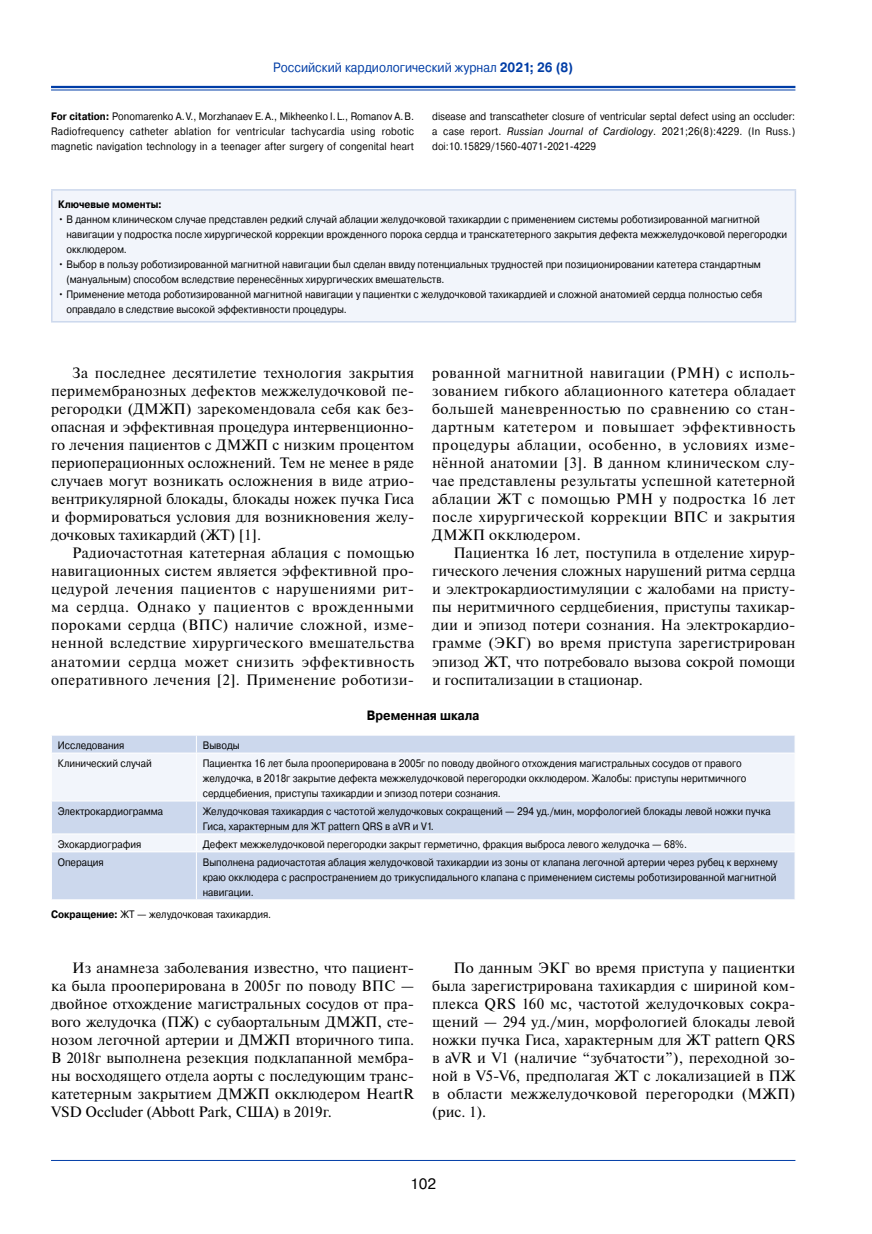
<style>
.page{position:relative;width:872px;height:1234px;background:#fff}
.page>*{position:absolute;margin:0;border:0;box-sizing:border-box;transform-origin:0 0}
.t1{font:15px/18px "Newton";letter-spacing:.01em;color:#000;text-align:justify}
.t2{font:15px "Pragmatica";color:#000}
.t3{font:13.5px "Pragmatica";color:#003da6;scale:.89 1}
.t4{font:700 13.5px "Pragmatica";color:#000;scale:.89 1}
.t5{font:10.8px/15px "Pragmatica";color:#000;scale:.89 1}
.t6{font:10.8px/15px "Pragmatica C";letter-spacing:.01em;color:#000;text-align:justify;scale:.89 1}
.t7{font:700 10.8px "Pragmatica";color:#000;scale:.89 1}
.s1{font-weight:700}
.s2{font-style:italic}
</style>
<div class="page">
<svg style="left:51px;top:88px;width:744px;height:2px"></svg>
<hr style="left:51px;top:86px;width:744px;height:2px;background:#003da6">
<hr style="left:51px;top:90px;width:744px;height:1px;background:#003da6">
<hr style="left:51px;top:1159px;width:744px;height:1px;background:#003da6">
<div style="left:52px;top:190px;width:743px;height:132px;background:#f2f5fb"></div>
<hr style="left:51px;top:189px;width:745px;height:1px;background:#ccd8ed">
<hr style="left:51px;top:190px;width:2px;height:131px;background:#ccd8ed">
<hr style="left:794px;top:190px;width:2px;height:131px;background:#ccd8ed">
<hr style="left:51px;top:321px;width:745px;height:1px;background:#ccd8ed">
<div style="left:52px;top:735px;width:742px;height:164px;background:#ccd8ed"></div>
<svg style="left:52px;top:753px;width:742px;height:98px;fill:#f2f5fb"></svg>
<svg style="left:196px;top:735px;width:1px;height:17px"></svg>
<svg style="left:794px;top:735px;width:1px;height:17px"></svg>
<hr style="left:51px;top:752px;width:145px;height:1px;background:#fff">
<hr style="left:196px;top:752px;width:599px;height:1px;background:#fff">
<hr style="left:196px;top:753px;width:1px;height:47px;background:#fff">
<hr style="left:51px;top:800px;width:145px;height:1px;background:#fff">
<hr style="left:196px;top:800px;width:599px;height:1px;background:#fff">
<hr style="left:196px;top:801px;width:1px;height:32px;background:#fff">
<hr style="left:51px;top:833px;width:145px;height:1px;background:#fff">
<hr style="left:196px;top:833px;width:599px;height:1px;background:#fff">
<svg style="left:196px;top:834px;width:1px;height:17px"></svg>
<hr style="left:51px;top:851px;width:145px;height:1px;background:#fff">
<hr style="left:196px;top:851px;width:599px;height:1px;background:#fff">
<hr style="left:196px;top:852px;width:1px;height:47px;background:#fff">
<p class="t3" style="left:273px;top:57px;width:338px">Российский кардиологический журнал <span class="s1">2021; 26 (8)</span></p>
<p class="t6" style="left:51px;top:109px;width:409px"><span class="s1">For citation:</span> Ponomarenko A.V., Morzhanaev E.A., Mikheenko I.L., Romanov A.B.<br>Radiofrequency catheter ablation for ventricular tachycardia using robotic magnetic navigation technology in a teenager after surgery of congenital heart</p>
<p class="t6" style="left:432px;top:109px;width:409px">disease and transcatheter closure of ventricular septal defect using an occluder: a case report. <span class="s2">Russian Journal of Cardiology</span>. 2021;26(8):4229. (In Russ.) doi:10.15829/1560-4071-2021-4229</p>
<p class="t7" style="left:58px;top:197px;width:118px">Ключевые моменты:</p>
<p class="t5" style="left:66px;top:211px;width:811px;text-indent:-8px">• В данном клиническом случае представлен редкий случай аблации желудочковой тахикардии с применением системы роботизированной магнитной навигации у подростка после хирургической коррекции врожденного порока сердца и транскатетерного закрытия дефекта межжелудочковой перегородки окклюдером.</p>
<p class="t5" style="left:66px;top:256px;width:782px;text-indent:-8px">• Выбор в пользу роботизированной магнитной навигации был сделан ввиду потенциальных трудностей при позиционировании катетера стандартным (мануальным) способом вследствие перенесённых хирургических вмешательств.</p>
<p class="t5" style="left:66px;top:286px;width:783px;text-indent:-8px">• Применение метода роботизированной магнитной навигации у пациентки с желудочковой тахикардией и сложной анатомией сердца полностью себя оправдало в следствие высокой эффективности процедуры.</p>
<p class="t1" style="left:51px;top:364px;width:365px;text-indent:21px">За последнее десятилетие технология закрытия перимембранозных дефектов межжелудочковой пе&shy;регородки (ДМЖП) зарекомендовала себя как без&shy;опасная и эффективная процедура интервенционно&shy;го лечения пациентов с ДМЖП с низким процентом периоперационных осложнений. Тем не менее в ряде случаев могут возникать осложнения в виде атрио&shy;вентрикулярной блокады, блокады ножек пучка Гиса и формироваться условия для возникновения желу&shy;дочковых тахикардий (ЖТ) [1].</p>
<p class="t1" style="left:51px;top:544px;width:365px;text-indent:21px">Радиочастотная катетерная аблация с помощью навигационных систем является эффективной про&shy;цедурой лечения пациентов с нарушениями рит&shy;ма сердца. Однако у пациентов с врожденными пороками сердца (ВПС) наличие сложной, изме&shy;ненной вследствие хирургического вмешательства анатомии сердца может снизить эффективность оперативного лечения [2]. Применение роботизи-</p>
<p class="t1" style="left:432px;top:364px;width:365px">рованной магнитной навигации (РМН) с исполь&shy;зованием гибкого аблационного катетера обладает большей маневренностью по сравнению со стан&shy;дартным катетером и повышает эффективность процедуры аблации, особенно, в условиях изме&shy;нённой анатомии [3]. В данном клиническом слу&shy;чае представлены результаты успешной катетерной аблации ЖТ с помощью РМН у подростка 16 лет после хирургической коррекции ВПС и закрытия ДМЖП окклюдером.</p>
<p class="t1" style="left:432px;top:544px;width:365px;text-indent:21px">Пациентка 16 лет, поступила в отделение хирур&shy;гического лечения сложных нарушений ритма сердца и электрокардиостимуляции с жалобами на присту&shy;пы неритмичного сердцебиения, приступы тахикар&shy;дии и эпизод потери сознания. На электрокардио&shy;грамме (ЭКГ) во время приступа зарегистрирован эпизод ЖТ, что потребовало вызова сокрой помощи и госпитализации в стационар.</p>
<p class="t4" style="left:367px;top:707px;width:128px">Временная шкала</p>
<p class="t5" style="left:58px;top:737px;width:76px">Исследования</p>
<p class="t5" style="left:203px;top:737px;width:43px">Выводы</p>
<p class="t5" style="left:58px;top:754px;width:107px">Клинический случай</p>
<p class="t5" style="left:203px;top:754px;width:612px">Пациентка 16 лет была прооперирована в 2005г по поводу двойного отхождения магистральных сосудов от правого желудочка, в 2018г закрытие дефекта межжелудочковой перегородки окклюдером. Жалобы: приступы неритмичного сердцебиения, приступы тахикардии и эпизод потери сознания.</p>
<p class="t5" style="left:58px;top:802px;width:120px">Электрокардиограмма</p>
<p class="t5" style="left:203px;top:802px;width:639px">Желудочковая тахикардия с частотой желудочковых сокращений — 294 уд./мин, морфологией блокады левой ножки пучка<br>Гиса, характерным для ЖТ pattern QRS в aVR и V1.</p>
<p class="t5" style="left:58px;top:835px;width:95px">Эхокардиография</p>
<p class="t5" style="left:203px;top:835px;width:545px">Дефект межжелудочковой перегородки закрыт герметично, фракция выброса левого желудочка — 68%.</p>
<p class="t5" style="left:58px;top:853px;width:53px">Операция</p>
<p class="t5" style="left:203px;top:853px;width:647px;text-align:justify">Выполнена радиочастотая аблация желудочковой тахикардии из зоны от клапана легочной артерии через рубец к верхнему краю окклюдера с распространением до трикуспидального клапана с применением системы роботизированной магнитной навигации.</p>
<p class="t5" style="left:51px;top:905px;width:249px"><span class="s1">Сокращение:</span> ЖТ — желудочковая тахикардия.</p>
<p class="t1" style="left:51px;top:958px;width:365px;text-indent:21px">Из анамнеза заболевания известно, что пациент&shy;ка была прооперирована в 2005г по поводу ВПС — двойное отхождение магистральных сосудов от пра&shy;вого желудочка (ПЖ) с субаортальным ДМЖП, сте&shy;нозом легочной артерии и ДМЖП вторичного типа.<br>В 2018г выполнена резекция подклапанной мембра&shy;ны восходящего отдела аорты с последующим транс&shy;катетерным закрытием ДМЖП окклюдером HeartR VSD Occluder (Abbott Park, США) в 2019г.</p>
<p class="t1" style="left:432px;top:958px;width:365px;text-indent:21px">По данным ЭКГ во время приступа у пациентки была зарегистрирована тахикардия с шириной ком&shy;плекса QRS 160 мс, частотой желудочковых сокра&shy;щений — 294 уд./мин, морфологией блокады левой ножки пучка Гиса, характерным для ЖТ pattern QRS в aVR и V1 (наличие “зубчатости”), переходной зо&shy;ной в V5-V6, предполагая ЖТ c локализацией в ПЖ в области межжелудочковой перегородки (МЖП) (рис. 1).</p>
<p class="t2" style="left:410px;top:1172px;width:28px">102</p>
</div>
